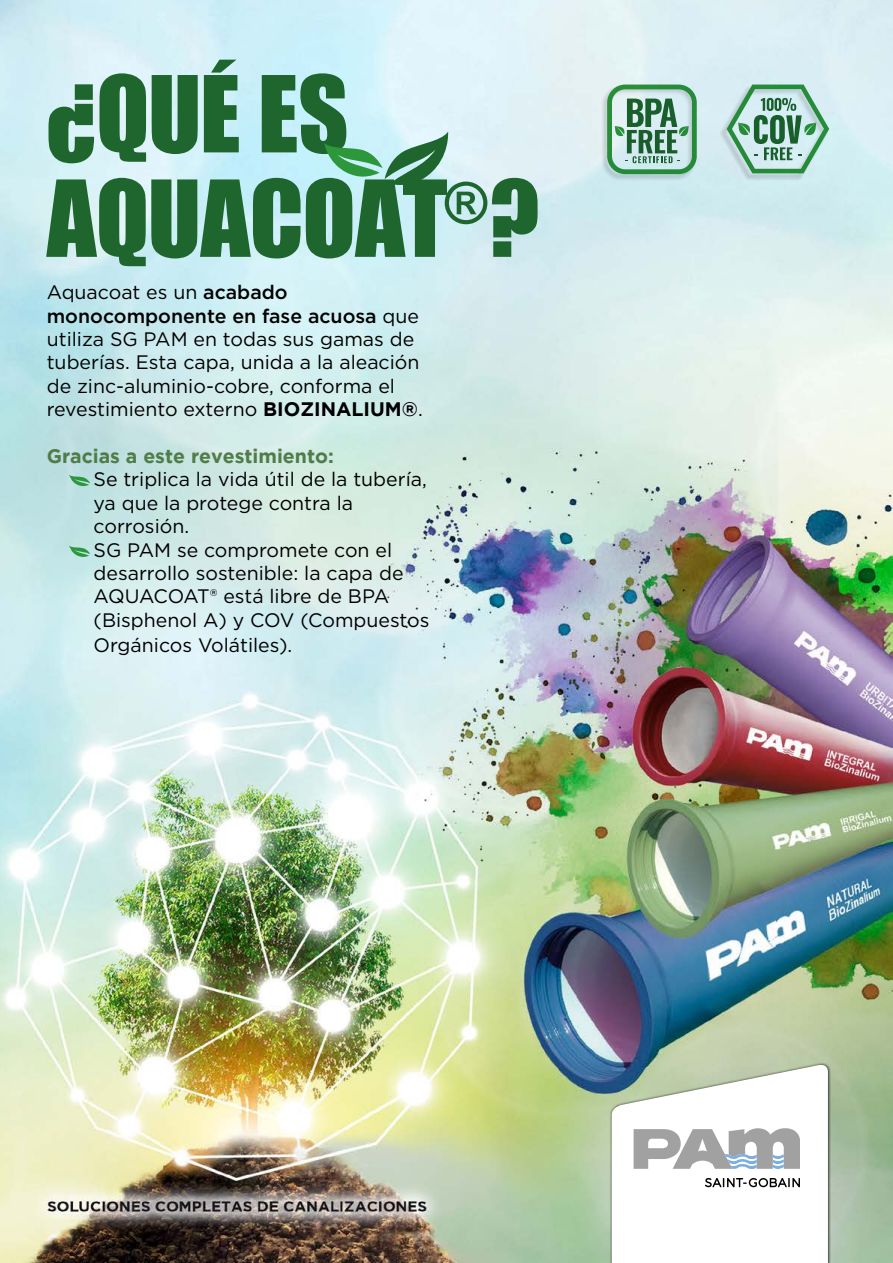
<style>
.page{position:relative;width:893px;height:1263px;background:#fff}
.page>*{position:absolute;margin:0;border:0;box-sizing:border-box;transform-origin:0 0}
.t1{font:97.95px "Impact";letter-spacing:-.01em;color:#1e662e}
.t2{font:19.5px/23.4px "Gotham";color:#000}
.t3{font:700 19.5px "Gotham";color:#507c48}
.s1{font-weight:500}
.s2{font-weight:700}
</style>
<div class="page">
<img style="left:0;top:0;width:893px;height:1263px">
<img style="left:720px;top:86px;width:108px;height:95px">
<svg style="left:727px;top:85px;width:102px;height:88px;background:#9ac5b4"></svg>
<img style="left:601px;top:85px;width:95px;height:96px">
<svg style="left:607px;top:85px;width:90px;height:89px;background:#87b69d"></svg>
<svg style="left:324px;top:132px;width:126px;height:53px;background:#8fc5b0"></svg>
<svg style="left:69px;top:475px;width:21px;height:11px"></svg>
<svg style="left:69px;top:546px;width:21px;height:11px"></svg>
<div style="left:609px;top:1062px;width:221px;height:201px;background:#000;opacity:.75"></div>
<svg style="left:612px;top:1063px;width:216px;height:200px"></svg>
<h1 class="t1" style="left:47px;top:38px;width:303px">¿QUÉ ES</h1>
<h1 class="t1" style="left:47px;top:142px;width:494px">AQUACOAT<sup>®</sup>?</h1>
<p class="t2" style="left:47px;top:280px;width:377px">Aquacoat es un <span class="s1">acabado monocomponente en fase acuosa</span> que utiliza SG PAM en todas sus gamas de tuberías. Esta capa, unida a la aleación de zinc-aluminio-cobre, conforma el revestimiento externo <span class="s2">BIOZINALIUM®</span>.</p>
<p class="t3" style="left:47px;top:445px;width:289px">Gracias a este revestimiento:</p>
<p class="t2" style="left:94px;top:467px;width:337px">Se triplica la vida útil de la tubería, ya que la protege contra la corrosión.<br>SG PAM se compromete con el desarrollo sostenible: la capa de<br>AQUACOAT® está libre de BPA (Bisphenol A) y COV (Compuestos</p>
<p class="t2" style="left:94px;top:633px;width:200px">Orgánicos Volátiles).</p>
</div>
